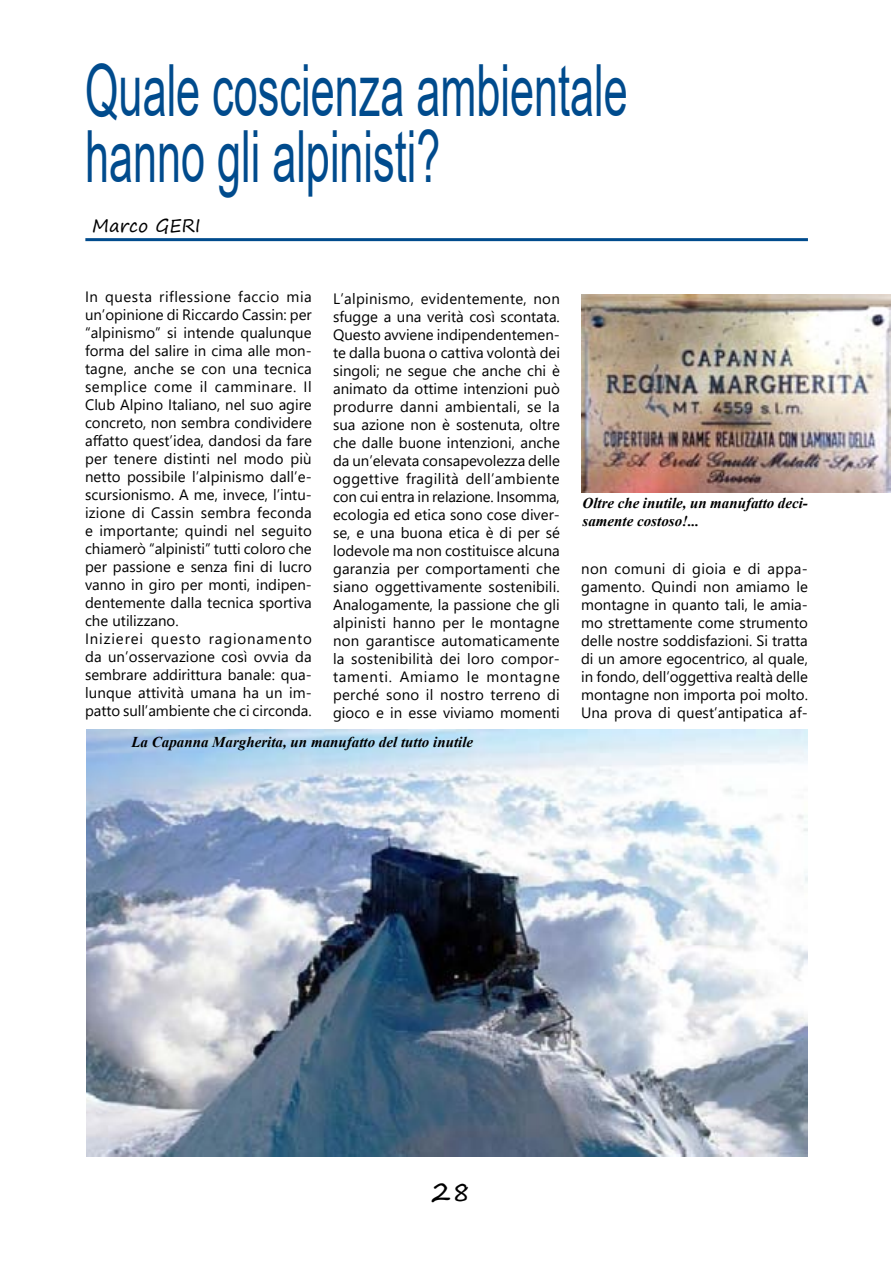
<style>
.page{position:relative;width:893px;height:1263px;background:#fff}
.page>*{position:absolute;margin:0;border:0;box-sizing:border-box;transform-origin:0 0}
.t1{font:72px/66px "Arial";color:#004b8d;scale:.6 1}
.t2{font:27px "Segoe Print";color:#000}
.t3{font:18px "Segoe Print";color:#000}
.t4{font:15px/18px "Segoe UI";color:#000;text-align:justify}
.t5{font:italic 700 15px/18px "Times New Roman";color:#000}
</style>
<div class="page">
<hr style="left:85px;top:238px;width:723px;height:3px;background:#004b8d">
<img style="left:87px;top:729px;width:721px;height:428px">
<img style="left:581px;top:294px;width:309px;height:198px">
<h1 class="t1" style="left:85px;top:57px;width:906px">Quale coscienza ambientale hanno gli alpinisti?</h1>
<p class="t3" style="left:92px;top:210px;width:110px">Marco GERI</p>
<p class="t4" style="left:85px;top:287px;width:228px;text-align:left">In questa riflessione faccio mia un’opinione di Riccardo Cassin: per “alpinismo” si intende qualunque forma del salire in cima alle mon&shy;tagne, anche se con una tecnica semplice come il camminare. Il Club Alpino Italiano, nel suo agire concreto, non sembra condividere affatto quest’idea, dandosi da fare per tenere distinti nel modo più netto possibile l’alpinismo dall’e&shy;scursionismo. A me, invece, l’intu&shy;izione di Cassin sembra feconda e importante; quindi nel seguito chiamerò “alpinisti” tutti coloro che per passione e senza fini di lucro vanno in giro per monti, indipen&shy;dentemente dalla tecnica sportiva che utilizzano.<br>Inizierei questo ragionamento da un’osservazione così ovvia da sembrare addirittura banale: qua&shy;lunque attività umana ha un im&shy;patto sull’ambiente che ci circonda.</p>
<p class="t5" style="left:131px;top:733px;width:343px">La Capanna Margherita, un manufatto del tutto inutile</p>
<p class="t4" style="left:333px;top:289px;width:228px">L’alpinismo, evidentemente, non sfugge a una verità così scontata.<br>Questo avviene indipendentemen&shy;te dalla buona o cattiva volontà dei singoli; ne segue che anche chi è animato da ottime intenzioni può produrre danni ambientali, se la sua azione non è sostenuta, oltre che dalle buone intenzioni, anche da un’elevata consapevolezza delle oggettive fragilità dell’ambiente con cui entra in relazione. Insomma, ecologia ed etica sono cose diver&shy;se, e una buona etica è di per sé lodevole ma non costituisce alcuna garanzia per comportamenti che siano oggettivamente sostenibili.<br>Analogamente, la passione che gli alpinisti hanno per le montagne non garantisce automaticamente la sostenibilità dei loro compor&shy;tamenti. Amiamo le montagne perché sono il nostro terreno di gioco e in esse viviamo momenti</p>
<p class="t5" style="left:583px;top:493px;width:227px">Oltre che inutile, un manufatto deci&shy;samente costoso!...</p>
<p class="t4" style="left:581px;top:559px;width:228px">non comuni di gioia e di appa&shy;gamento. Quindi non amiamo le montagne in quanto tali, le amia&shy;mo strettamente come strumento delle nostre soddisfazioni. Si tratta di un amore egocentrico, al quale, in fondo, dell’oggettiva realtà delle montagne non importa poi molto.<br>Una prova di quest’antipatica af-</p>
<h2 class="t2" style="left:432px;top:1167px;width:41px">28</h2>
</div>
